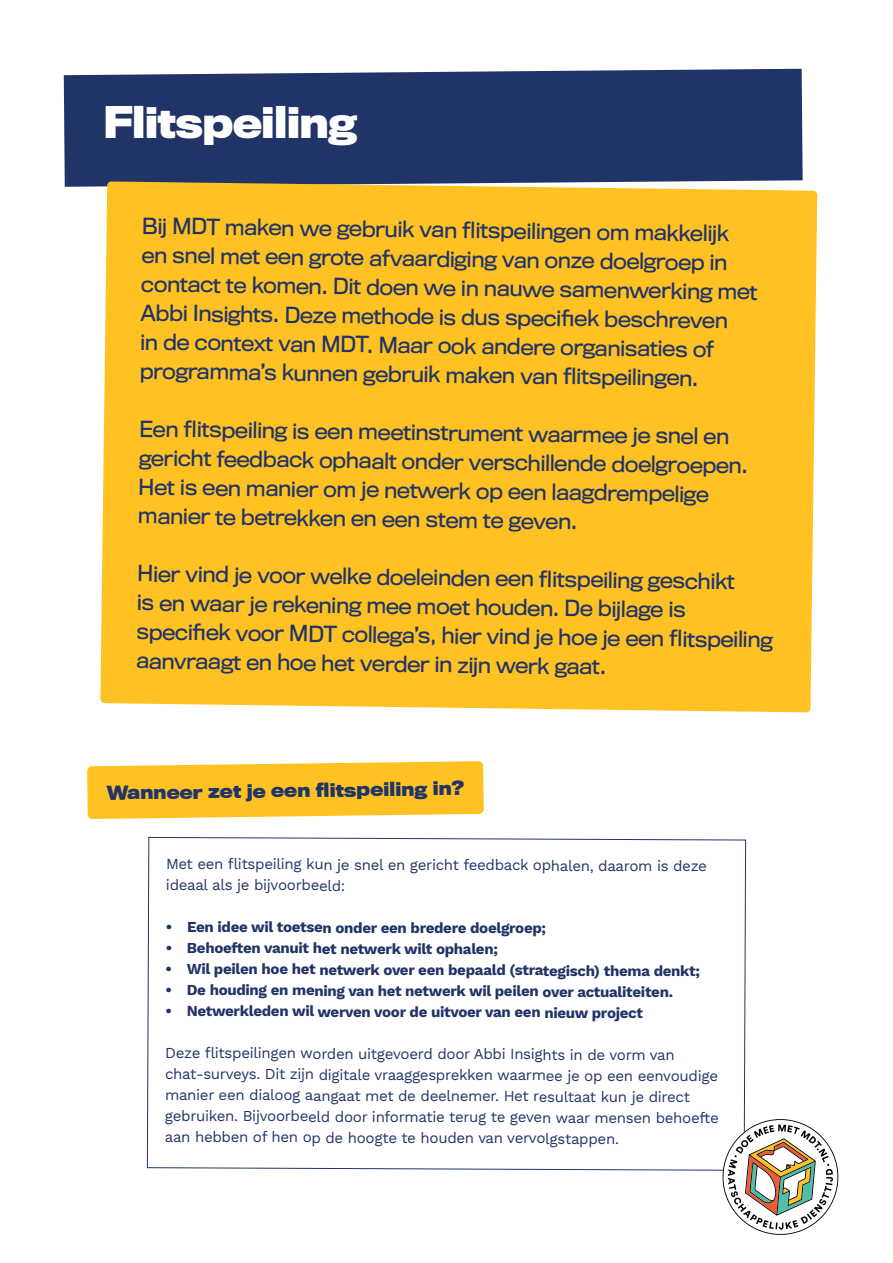
<style>
.page{position:relative;width:893px;height:1263px;background:#fff}
.page>*{position:absolute;margin:0;border:0;box-sizing:border-box;transform-origin:0 0}
.t1{font:700 40.5px "Titling Gothic FB";letter-spacing:-.02em;color:#fff}
.t2{font:20.7px/29.1px "Titling Gothic FB";color:#213468}
.t3{font:700 18px "Titling Gothic FB";color:#213468}
.t4{font:15px/21px "Work Sans";letter-spacing:-.025em;color:#213468}
.t5{font:700 15px "Work Sans";letter-spacing:-.025em;color:#213468}
</style>
<div class="page">
<div style="left:64px;top:69px;width:739px;height:118px;background:#213468"></div>
<div style="left:100px;top:181px;width:717px;height:531px;background:#ffc222"></div>
<svg style="left:147px;top:837px;width:599px;height:334px"></svg>
<svg style="left:87px;top:761px;width:397px;height:58px"></svg>
<svg style="left:720px;top:1116px;width:119px;height:119px"></svg>
<h1 class="t1" style="left:103px;top:97px;width:255px">Flitspeiling</h1>
<p class="t2" style="left:142px;top:210px;width:618px;rotate:1deg">Bij MDT maken we gebruik van fl itspeilingen om makkelijk en snel met een grote afvaardiging van onze doelgroep in contact te komen. Dit doen we in nauwe samenwerking met Abbi Insights. Deze methode is dus specifi ek beschreven<br>in de context van MDT. Maar ook andere organisaties of programma’s kunnen gebruik maken van fl itspeilingen.</p>
<p class="t2" style="left:139px;top:413px;width:611px;rotate:1deg">Een fl itspeiling is een meetinstrument waarmee je snel en gericht feedback ophaalt onder verschillende doelgroepen.<br>Het is een manier om je netwerk op een laagdrempelige manier te betrekken en een stem te geven.</p>
<p class="t2" style="left:138px;top:557px;width:638px;rotate:1deg">Hier vind je voor welke doeleinden een fl itspeiling geschikt<br>is en waar je rekening mee moet houden. De bijlage is<br>specifi ek voor MDT collega’s, hier vind je hoe je een fl itspeiling aanvraagt en hoe het verder in zijn werk gaat.</p>
<p class="t3" style="left:106px;top:782px;width:359px;rotate:-1deg">Wanneer zet je een fl itspeiling in?</p>
<p class="t4" style="left:166px;top:855px;width:543px;line-height:20.2px">Met een flitspeiling kun je snel en gericht feedback ophalen, daarom is deze ideaal als je bijvoorbeeld:</p>
<p class="t5" style="left:166px;top:919px;width:382px">• Een idee wil toetsen onder een bredere doelgroep;</p>
<p class="t5" style="left:166px;top:940px;width:334px">• Behoeften vanuit het netwerk wilt ophalen;</p>
<p class="t5" style="left:166px;top:961px;width:536px">• Wil peilen hoe het netwerk over een bepaald (strategisch) thema denkt;</p>
<p class="t5" style="left:166px;top:982px;width:509px">• De houding en mening van het netwerk wil peilen over actualiteiten.</p>
<p class="t5" style="left:165px;top:1003px;width:479px">• Netwerkleden wil werven voor de uitvoer van een nieuw project</p>
<p class="t4" style="left:165px;top:1044px;width:556px">Deze flitspeilingen worden uitgevoerd door Abbi Insights in de vorm van chat-surveys. Dit zijn digitale vraaggesprekken waarmee je op een eenvoudige manier een dialoog aangaat met de deelnemer. Het resultaat kun je direct gebruiken. Bijvoorbeeld door informatie terug te geven waar mensen behoefte aan hebben of hen op de hoogte te houden van vervolgstappen.</p>
</div>
